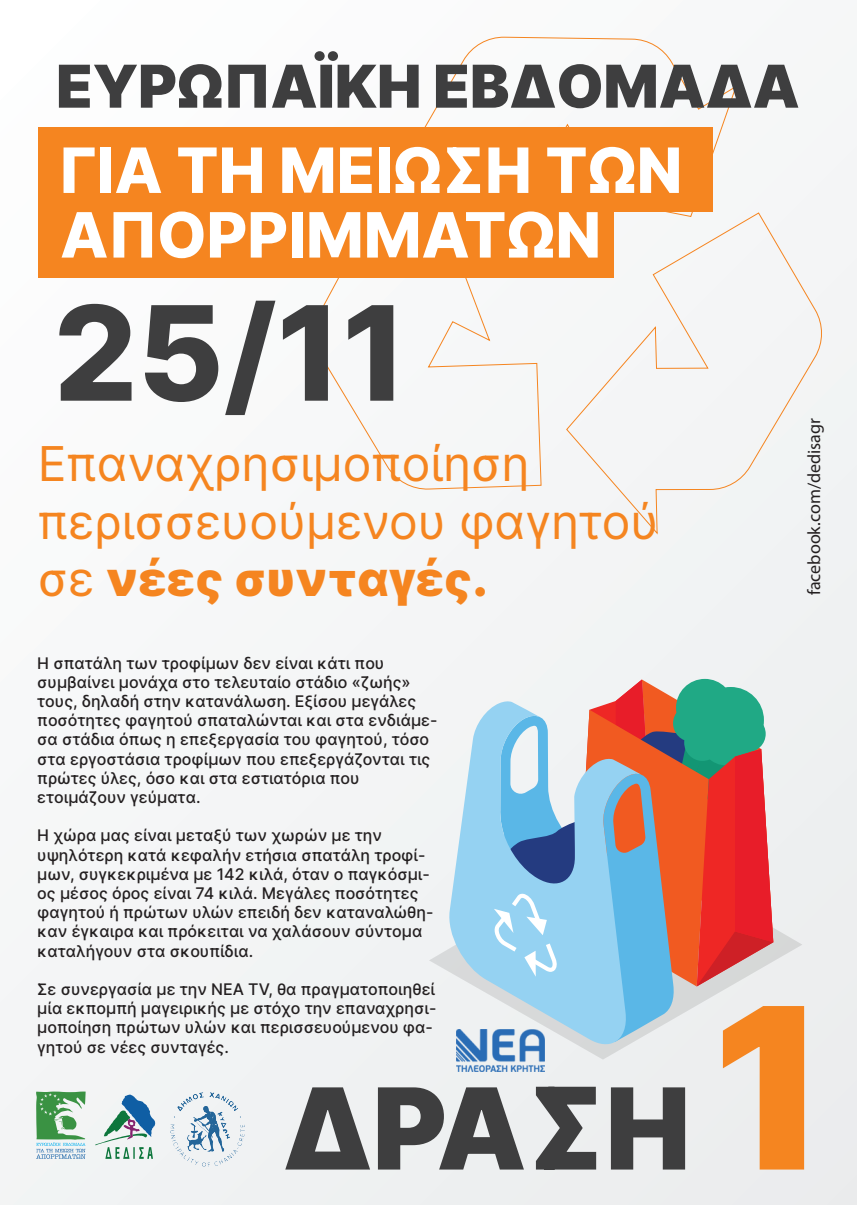
<style>
.page{position:relative;width:857px;height:1205px;background:#fff}
.page>*{position:absolute;margin:0;border:0;box-sizing:border-box;transform-origin:0 0}
.t1{font:800 131.3px "Inter";color:#3e3e3f}
.t2{font:900 113px "Inter";color:#3e3e3f}
.t3{font:800 62.5px/64.6px "Inter";color:#fff}
.t4{font:900 59.1px "Inter";color:#3e3e3f}
.t5{font:48px/57.6px "Inter";color:#f58520}
.t6{font:18px "Myriad Pro";color:#231f20}
.t7{font:500 16px/19.2px "Inter";color:#231f20}
.s1{font-weight:900}
.s2{font-size:224.8px;color:#f58520}
</style>
<div class="page">
<div style="left:0;top:0;width:856px;height:1205px;background:#f4f5f6"></div>
<svg style="left:424px;top:36px;width:313px;height:176px"></svg>
<svg style="left:304px;top:277px;width:238px;height:212px"></svg>
<svg style="left:565px;top:212px;width:257px;height:323px"></svg>
<div style="left:38px;top:193px;width:575px;height:84px;background:#f58520"></div>
<div style="left:38px;top:127px;width:674px;height:84px;background:#f58520"></div>
<svg style="left:429px;top:921px;width:373px;height:138px"></svg>
<svg style="left:641px;top:986px;width:33px;height:56px;fill:#5ab7e7"></svg>
<svg style="left:446px;top:713px;width:195px;height:332px;fill:#95d2f2"></svg>
<svg style="left:486px;top:679px;width:286px;height:307px"></svg>
<img style="left:456px;top:1029px;width:88px;height:42px">
<svg style="left:36px;top:1091px;width:50px;height:68px"></svg>
<svg style="left:95px;top:1094px;width:60px;height:65px"></svg>
<img style="left:170px;top:1092px;width:74px;height:74px">
<h3 class="t4" style="left:56px;top:43px;width:744px">ΕΥΡΩΠΑΪΚΗ ΕΒ∆ΟΜΑ∆Α</h3>
<h3 class="t3" style="left:60px;top:137px;width:623px">ΓΙΑ ΤΗ ΜΕΙΩΣΗ ΤΩΝ<br>ΑΠΟΡΡΙΜΜΑΤΩΝ</h3>
<h1 class="t1" style="left:54px;top:257px;width:355px">25/11</h1>
<h3 class="t5" style="left:38px;top:434px;width:622px">Επαναχρησιμοποίηση περισσευούμενου φαγητού σε <span class="s1">νέες συνταγές.</span></h3>
<p class="t6" style="left:802px;top:595px;width:179px;rotate:-90deg">facebook.com/dedisagr</p>
<p class="t7" style="left:37px;top:653px;width:401px">Η σπατάλη των τροφίμων δεν είναι κάτι που συμβαίνει μονάχα στο τελευταίο στάδιο «ζωής» τους, δηλαδή στην κατανάλωση. Εξίσου μεγάλες ποσότητες φαγητού σπαταλώνται και στα ενδιάμε&shy;σα στάδια όπως η επεξεργασία του φαγητού, τόσο στα εργοστάσια τροφίμων που επεξεργάζονται τις πρώτες ύλες, όσο και στα εστιατόρια που ετοιμάζουν γεύματα.</p>
<p class="t7" style="left:37px;top:825px;width:397px">Η χώρα μας είναι μεταξύ των χωρών με την υψηλότερη κατά κεφαλήν ετήσια σπατάλη τροφί&shy;μων, συγκεκριμένα με 142 κιλά, όταν ο παγκόσμι&shy;ος μέσος όρος είναι 74 κιλά. Μεγάλες ποσότητες φαγητού ή πρώτων υλών επειδή δεν καταναλώθη&shy;καν έγκαιρα και πρόκειται να χαλάσουν σύντομα καταλήγουν στα σκουπίδια.</p>
<p class="t7" style="left:37px;top:979px;width:400px">Σε συνεργασία με την ΝΕΑ ΤV, θα πραγματοποιηθεί μία εκπομπή μαγειρικής με στόχο την επαναχρησι&shy;μοποίηση πρώτων υλών και περισσευούμενου φα&shy;γητού σε νέες συνταγές.</p>
<h2 class="t2" style="left:282px;top:1046px;width:545px">∆ΡΑΣΗ <span class="s2">1</span></h2>
</div>
